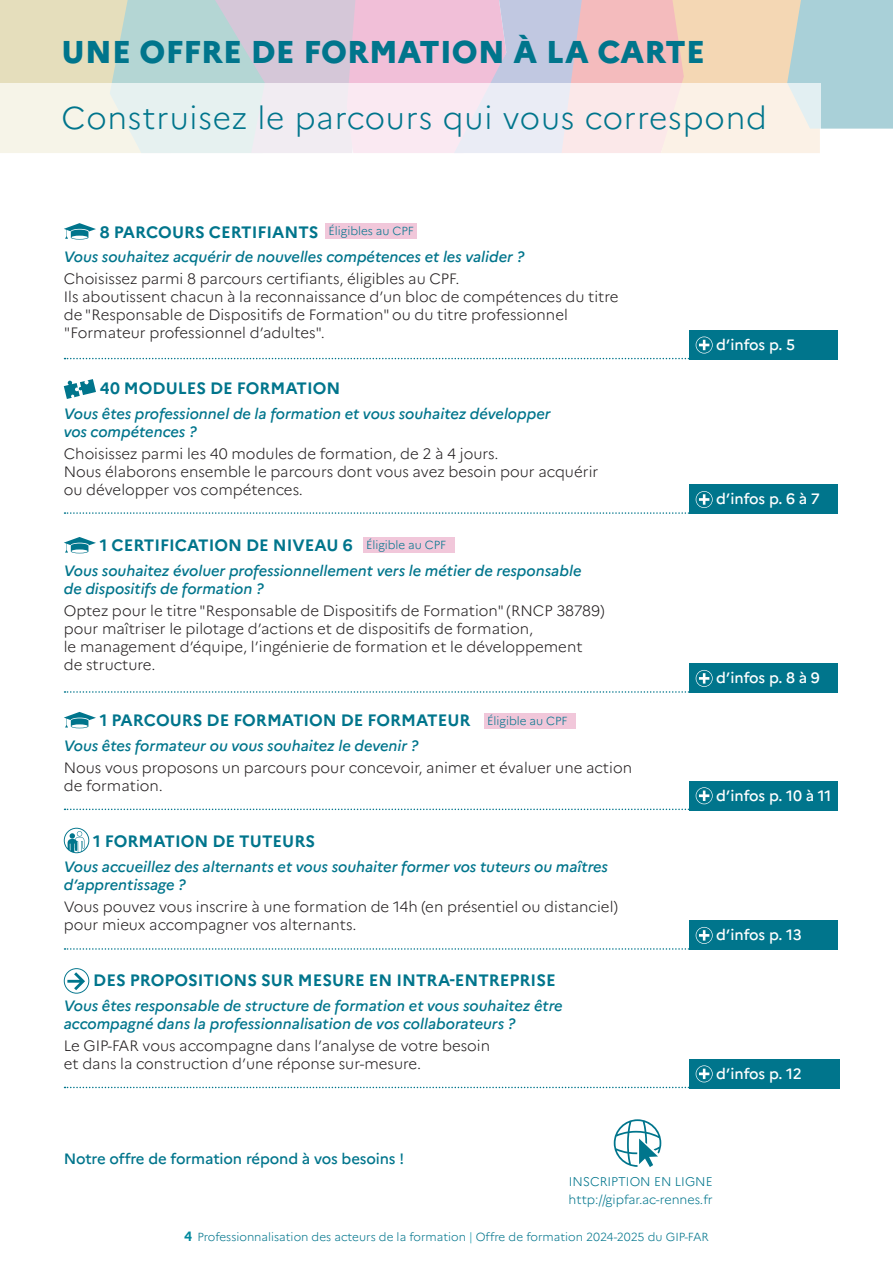
<style>
.page{position:relative;width:893px;height:1263px;background:#fff}
.page>*{position:absolute;margin:0;border:0;box-sizing:border-box;transform-origin:0 0}
.t1{font:300 31.5px "Marianne";letter-spacing:.025em;color:#00758c}
.t2{font:800 31.5px "Marianne";letter-spacing:.005em;color:#00758c}
.t3{font:700 16.5px "Marianne";color:#00758c}
.t4{font:300 15px/18px "Marianne";color:#231f20}
.t5{font:italic 500 15px/18px "Marianne";color:#00758c}
.t6{font:500 15px "Marianne";letter-spacing:-.01em;color:#fff}
.t7{font:500 15px "Marianne";letter-spacing:-.01em;color:#00758c}
.t8{font:300 12.6px/17.7px "Marianne";color:#00758c}
.t9{font:300 11.7px "Marianne";color:#00758c}
.s1{font-weight:700;font-size:13.5px;color:#00899e}
.s2{color:#0d92a6}
</style>
<div class="page">
<svg style="left:0;top:0;width:893px;height:129px"></svg>
<svg style="left:0;top:83px;width:821px;height:70px;fill:#f6ecf0"></svg>
<svg style="left:64px;top:223px;width:32px;height:17px"></svg>
<svg style="left:64px;top:379px;width:32px;height:20px"></svg>
<svg style="left:64px;top:537px;width:32px;height:16px"></svg>
<svg style="left:64px;top:712px;width:32px;height:16px"></svg>
<svg style="left:64px;top:828px;width:25px;height:25px"></svg>
<svg style="left:64px;top:968px;width:25px;height:26px"></svg>
<svg style="left:614px;top:1119px;width:47px;height:48px"></svg>
<div style="left:689px;top:330px;width:149px;height:29px;background:#00758c"></div>
<svg style="left:65px;top:337px;width:648px;height:22px"></svg>
<div style="left:689px;top:485px;width:149px;height:29px;background:#00758c"></div>
<svg style="left:65px;top:491px;width:648px;height:23px"></svg>
<div style="left:689px;top:664px;width:149px;height:29px;background:#00758c"></div>
<svg style="left:65px;top:670px;width:648px;height:23px"></svg>
<div style="left:689px;top:781px;width:149px;height:29px;background:#00758c"></div>
<svg style="left:65px;top:787px;width:648px;height:23px"></svg>
<div style="left:689px;top:921px;width:149px;height:29px;background:#00758c"></div>
<svg style="left:65px;top:927px;width:648px;height:23px"></svg>
<div style="left:689px;top:1059px;width:151px;height:29px;background:#00758c"></div>
<svg style="left:65px;top:1065px;width:648px;height:23px"></svg>
<div style="left:325px;top:223px;width:92px;height:16px;background:#f1c7da"></div>
<div style="left:363px;top:537px;width:92px;height:16px;background:#f1c7da"></div>
<div style="left:484px;top:713px;width:92px;height:16px;background:#f1c7da"></div>
<h1 class="t2" style="left:62px;top:33px;width:645px">UNE OFFRE DE FORMATION À LA CARTE</h1>
<h1 class="t1" style="left:62px;top:99px;width:707px">Construisez le parcours qui vous correspond</h1>
<p class="t9" style="left:328px;top:224px;width:87px">Éligibles au CPF</p>
<p class="t3" style="left:100px;top:222px;width:220px">8 PARCOURS CERTIFIANTS</p>
<p class="t5" style="left:64px;top:248px;width:462px">Vous souhaitez acquérir de nouvelles compétences et les valider ?</p>
<p class="t4" style="left:64px;top:270px;width:556px">Choisissez parmi 8 parcours certifiants, éligibles au CPF.<br>Ils aboutissent chacun à la reconnaissance d’un bloc de compétences du titre de "Responsable de Dispositifs de Formation" ou du titre professionnel "Formateur professionnel d’adultes".</p>
<p class="t3" style="left:100px;top:379px;width:242px">40 MODULES DE FORMATION</p>
<p class="t5" style="left:64px;top:404px;width:488px">Vous êtes professionnel de la formation et vous souhaitez développer vos compétences ?</p>
<p class="t4" style="left:64px;top:445px;width:536px">Choisissez parmi les 40 modules de formation, de 2 à 4 jours.<br>Nous élaborons ensemble le parcours dont vous avez besoin pour acquérir ou développer vos compétences.</p>
<p class="t9" style="left:366px;top:537px;width:82px">Éligible au CPF</p>
<p class="t3" style="left:100px;top:535px;width:254px">1 CERTIFICATION DE NIVEAU 6</p>
<p class="t5" style="left:64px;top:561px;width:519px">Vous souhaitez évoluer professionnellement vers le métier de responsable de dispositifs de formation ?</p>
<p class="t4" style="left:64px;top:602px;width:542px">Optez pour le titre "Responsable de Dispositifs de Formation" (RNCP 38789) pour maîtriser le pilotage d’actions et de dispositifs de formation,<br>le management d’équipe, l’ingénierie de formation et le développement de structure.</p>
<p class="t9" style="left:487px;top:713px;width:82px">Éligible au CPF</p>
<p class="t3" style="left:100px;top:710px;width:372px">1 PARCOURS DE FORMATION DE FORMATEUR</p>
<p class="t5" style="left:64px;top:736px;width:356px">Vous êtes formateur ou vous souhaitez le devenir ?</p>
<p class="t4" style="left:64px;top:758px;width:570px">Nous vous proposons un parcours pour concevoir, animer et évaluer une action de formation.</p>
<p class="t3" style="left:93px;top:831px;width:223px">1 FORMATION DE TUTEURS</p>
<p class="t5" style="left:64px;top:857px;width:546px">Vous accueillez des alternants et vous souhaiter former vos tuteurs ou maîtres d’apprentissage ?</p>
<p class="t4" style="left:64px;top:897px;width:556px">Vous pouvez vous inscrire à une formation de 14h (en présentiel ou distanciel) pour mieux accompagner vos alternants.</p>
<p class="t3" style="left:93px;top:970px;width:464px">DES PROPOSITIONS SUR MESURE EN INTRA-ENTREPRISE</p>
<p class="t5" style="left:64px;top:996px;width:500px">Vous êtes responsable de structure de formation et vous souhaitez être accompagné dans la professionnalisation de vos collaborateurs ?</p>
<p class="t4" style="left:64px;top:1036px;width:428px">Le GIP-FAR vous accompagne dans l’analyse de votre besoin et dans la construction d’une réponse sur-mesure.</p>
<p class="t7" style="left:64px;top:1149px;width:342px">Notre offre de formation répond à vos besoins !</p>
<p class="t6" style="left:716px;top:335px;width:80px">d’infos p. 5</p>
<p class="t6" style="left:716px;top:490px;width:105px">d’infos p. 6 à 7</p>
<p class="t6" style="left:716px;top:669px;width:105px">d’infos p. 8 à 9</p>
<p class="t6" style="left:716px;top:786px;width:117px">d’infos p. 10 à 11</p>
<p class="t6" style="left:716px;top:926px;width:87px">d’infos p. 13</p>
<p class="t6" style="left:716px;top:1064px;width:87px">d’infos p. 12</p>
<p class="t8" style="left:569px;top:1173px;width:146px">INSCRIPTION EN LIGNE http://gipfar.ac-rennes.fr</p>
<p class="t9" style="left:184px;top:1230px;width:526px"><span class="s1">4</span> Professionnalisation des acteurs de la formation <span class="s2">|</span> Offre de formation 2024-2025 du GIP-FAR</p>
</div>
